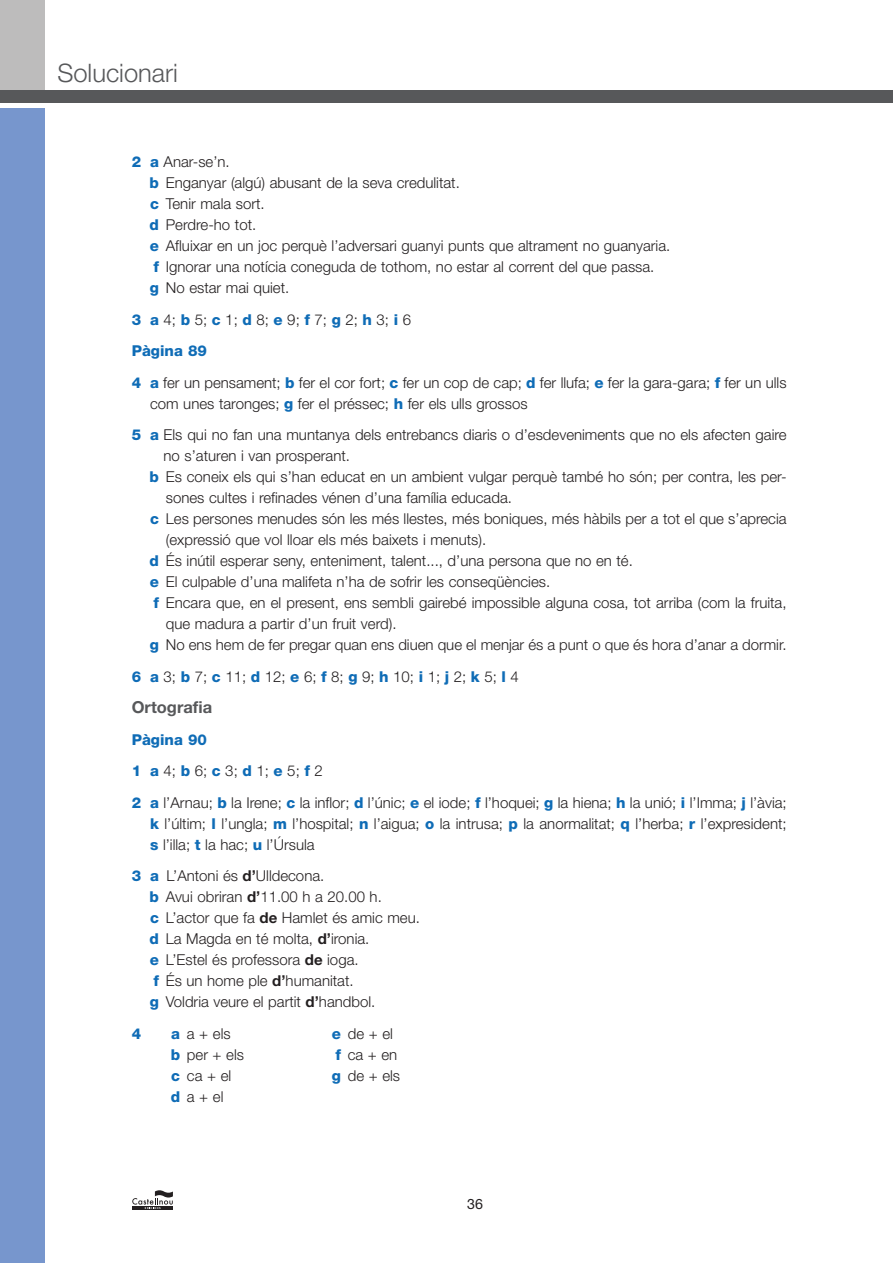
<style>
.page{position:relative;width:893px;height:1263px;background:#fff}
.page>*{position:absolute;margin:0;border:0;box-sizing:border-box;transform-origin:0 0}
.t1{font:300 25.5px "Helvetica Neue LT Std";color:#57585a}
.t2{font:700 16.5px "Helvetica Neue LT Std";color:#57585a}
.t3{font:300 15px/21px "Helvetica Neue LT Std";color:#231f20}
.t4{font:800 15px "Helvetica Neue LT Std";color:#0f6cb6}
.t5{font:14.25px "Helvetica Neue LT Std";color:#231f20}
.s1{font-weight:800;color:#0f6cb6}
.s2{font-weight:700}
</style>
<div class="page">
<div style="left:0;top:108px;width:45px;height:1155px;background:#7796cd"></div>
<div style="left:0;top:0;width:45px;height:90px;background:#bdbcbc"></div>
<div style="left:0;top:90px;width:893px;height:13px;background:#57585a"></div>
<hr style="left:132px;top:1206px;width:41px;height:4px;background:#231f20">
<svg style="left:132px;top:1190px;width:41px;height:19px"></svg>
<h1 class="t1" style="left:57px;top:57px;width:122px">Solucionari</h1>
<p class="t3" style="left:150px;top:151px;width:522px;text-indent:-18px"><span class="s1">2 a</span> Anar-se’n.<br><span class="s1">b</span> Enganyar (algú) abusant de la seva credulitat.<br><span class="s1">c</span> Tenir mala sort.<br><span class="s1">d</span> Perdre-ho tot.<br><span class="s1">e</span> Afluixar en un joc perquè l’adversari guanyi punts que altrament no guanyaria. <span class="s1">f</span> Ignorar una notícia coneguda de tothom, no estar al corrent del que passa.<br><span class="s1">g</span> No estar mai quiet.</p>
<p class="t3" style="left:132px;top:303px;width:656px;line-height:31.5px"><span class="s1">3 a</span> 4; <span class="s1">b</span> 5; <span class="s1">c</span> 1; <span class="s1">d</span> 8; <span class="s1">e</span> 9; <span class="s1">f</span> 7; <span class="s1">g</span> 2; <span class="s1">h</span> 3; <span class="s1">i</span> 6<br><span class="s1">Pàgina 89<br>4 a</span> fer un pensament; <span class="s1">b</span> fer el cor fort; <span class="s1">c</span> fer un cop de cap; <span class="s1">d</span> fer llufa; <span class="s1">e</span> fer la gara-gara; <span class="s1">f</span> fer un ulls</p>
<p class="t3" style="left:132px;top:387px;width:656px;line-height:31.5px;text-indent:18px">com unes taronges; <span class="s1">g</span> fer el préssec; <span class="s1">h</span> fer els ulls grossos<br><span class="s1">5 a</span> Els qui no fan una muntanya dels entrebancs diaris o d’esdeveniments que no els afecten gaire</p>
<p class="t3" style="left:164px;top:445px;width:188px">no s’aturen i van prosperant.</p>
<p class="t3" style="left:150px;top:466px;width:639px"><span class="s1">b</span> Es coneix els qui s’han educat en un ambient vulgar perquè també ho són; per contra, les per-</p>
<p class="t3" style="left:166px;top:487px;width:348px">sones cultes i refinades vénen d’una família educada.</p>
<p class="t3" style="left:150px;top:508px;width:638px"><span class="s1">c</span> Les persones menudes són les més llestes, més boniques, més hàbils per a tot el que s’aprecia</p>
<p class="t3" style="left:166px;top:529px;width:322px">(expressió que vol lloar els més baixets i menuts).</p>
<p class="t3" style="left:150px;top:550px;width:485px"><span class="s1">d</span> És inútil esperar seny, enteniment, talent..., d’una persona que no en té.</p>
<p class="t3" style="left:150px;top:571px;width:402px"><span class="s1">e</span> El culpable d’una malifeta n’ha de sofrir les conseqüències.</p>
<p class="t3" style="left:153px;top:592px;width:635px"><span class="s1">f</span> Encara que, en el present, ens sembli gairebé impossible alguna cosa, tot arriba (com la fruita,</p>
<p class="t3" style="left:166px;top:613px;width:232px">que madura a partir d’un fruit verd).</p>
<p class="t3" style="left:150px;top:634px;width:638px"><span class="s1">g</span> No ens hem de fer pregar quan ens diuen que el menjar és a punt o que és hora d’anar a dormir.</p>
<p class="t3" style="left:132px;top:666px;width:389px"><span class="s1">6 a</span> 3; <span class="s1">b</span> 7; <span class="s1">c</span> 11; <span class="s1">d</span> 12; <span class="s1">e</span> 6; <span class="s1">f</span> 8; <span class="s1">g</span> 9; <span class="s1">h</span> 10; <span class="s1">i</span> 1; <span class="s1">j</span> 2; <span class="s1">k</span> 5; <span class="s1">l</span> 4</p>
<p class="t2" style="left:132px;top:697px;width:82px">Ortografia</p>
<p class="t3" style="left:132px;top:723px;width:656px;line-height:31.5px"><span class="s1">Pàgina 90<br>1 a</span> 4; <span class="s1">b</span> 6; <span class="s1">c</span> 3; <span class="s1">d</span> 1; <span class="s1">e</span> 5; <span class="s1">f</span> 2<br><span class="s1">2 a</span> l’Arnau; <span class="s1">b</span> la Irene; <span class="s1">c</span> la inflor; <span class="s1">d</span> l’únic; <span class="s1">e</span> el iode; <span class="s1">f</span> l’hoquei; <span class="s1">g</span> la hiena; <span class="s1">h</span> la unió; <span class="s1">i</span> l’Imma; <span class="s1">j</span> l’àvia;</p>
<p class="t3" style="left:150px;top:813px;width:638px"><span class="s1">k</span> l’últim; <span class="s1">l</span> l’ungla; <span class="s1">m</span> l’hospital; <span class="s1">n</span> l’aigua; <span class="s1">o</span> la intrusa; <span class="s1">p</span> la anormalitat; <span class="s1">q</span> l’herba; <span class="s1">r</span> l’expresident; <span class="s1">s</span> l’illa; <span class="s1">t</span> la hac; <span class="s1">u</span> l’Úrsula</p>
<p class="t3" style="left:150px;top:865px;width:272px;text-indent:-18px"><span class="s1">3 a</span> L’Antoni és <span class="s2">d’</span>Ulldecona.<br><span class="s1">b</span> Avui obriran <span class="s2">d’</span>11.00 h a 20.00 h.<br><span class="s1">c</span> L’actor que fa <span class="s2">de</span> Hamlet és amic meu. <span class="s1">d</span> La Magda en té molta, <span class="s2">d’</span>ironia.<br><span class="s1">e</span> L’Estel és professora <span class="s2">de</span> ioga.<br><span class="s1">f</span> És un home ple <span class="s2">d’</span>humanitat.<br><span class="s1">g</span> Voldria veure el partit <span class="s2">d’</span>handbol.</p>
<p class="t4" style="left:132px;top:1025px;width:11px">4</p>
<p class="t3" style="left:171px;top:1023px;width:75px"><span class="s1">a</span> a + els<br><span class="s1">b</span> per + els <span class="s1">c</span> ca + el<br><span class="s1">d</span> a + el</p>
<p class="t3" style="left:332px;top:1023px;width:70px"><span class="s1">e</span> de + el <span class="s1">f</span> ca + en <span class="s1">g</span> de + els</p>
<p class="t5" style="left:467px;top:1196px;width:17px">36</p>
</div>
